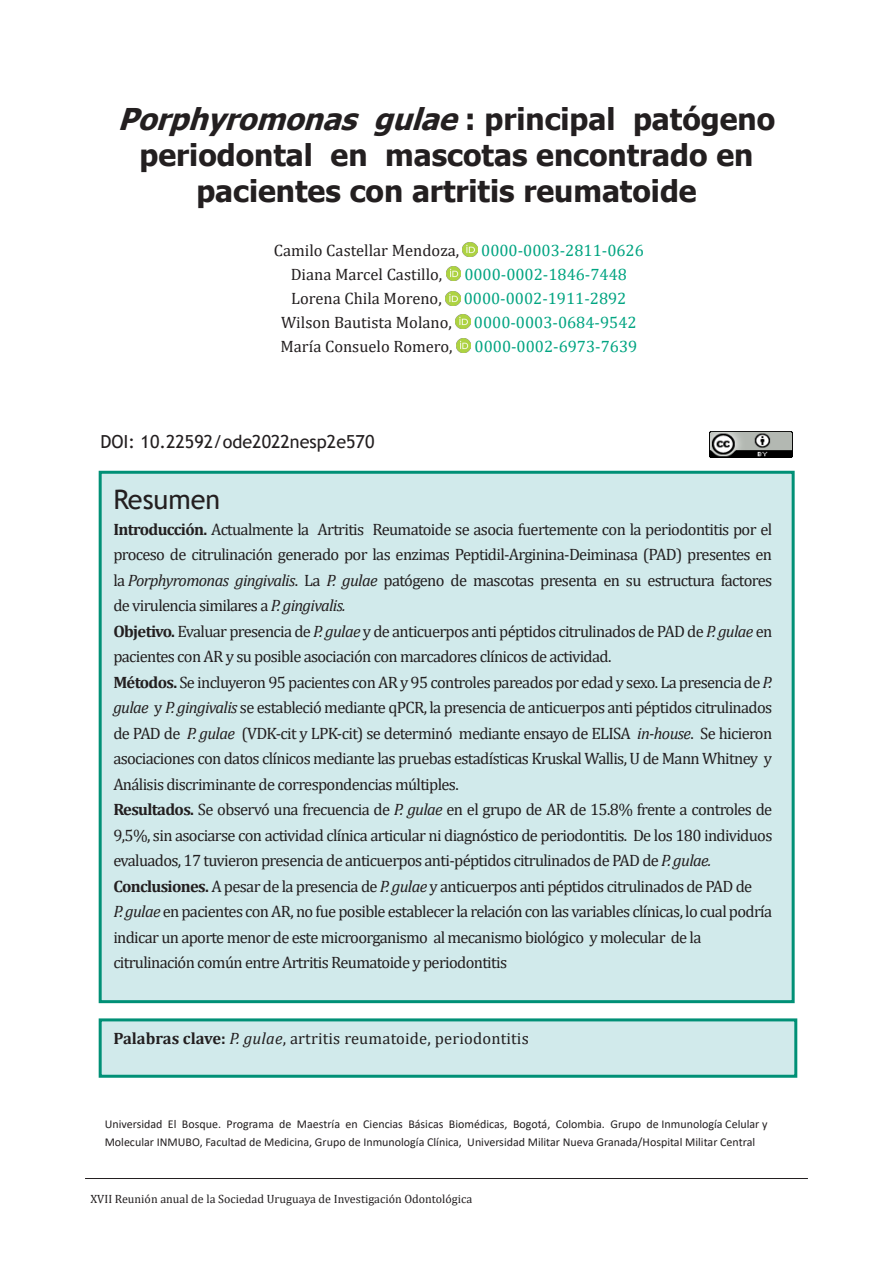
<style>
.page{position:relative;width:893px;height:1263px;background:#fff}
.page>*{position:absolute;margin:0;border:0;box-sizing:border-box;transform-origin:0 0}
.t1{font:700 30px/36px "Tahoma";color:#231f20;text-align:center}
.t2{font:27px "Trebuchet MS";color:#231f20}
.t3{font:18px "Trebuchet MS";color:#231f20}
.t4{font:16.5px/25.5px "Cambria";letter-spacing:-.04em;color:#231f20;text-align:justify}
.t5{font:16.5px "Cambria";color:#231f20}
.t6{font:16.5px "Cambria";color:#00a481}
.t7{font:16.5px "Cambria";letter-spacing:.01em;color:#231f20}
.t8{font:12px/18px "Calibri";color:#231f20}
.t9{font:12px "Cambria";color:#231f20}
.s1{font-style:italic}
.s2{font-weight:700}
</style>
<div class="page">
<div style="left:99px;top:1018px;width:698px;height:60px;background:#d1eaeb;border:3px solid #009076"></div>
<hr style="left:85px;top:1178px;width:723px;height:1px;background:#231f20">
<img style="left:463px;top:243px;width:15px;height:13px">
<img style="left:446px;top:267px;width:15px;height:13px">
<img style="left:445px;top:292px;width:15px;height:13px">
<img style="left:456px;top:315px;width:14px;height:13px">
<img style="left:456px;top:339px;width:15px;height:13px">
<img style="left:710px;top:432px;width:83px;height:26px">
<div style="left:99px;top:471px;width:696px;height:532px;background:#d1eaeb;border:3px solid #009076"></div>
<p class="t1" style="left:118px;top:102px;width:659px"><span class="s1">Porphyromonas gulae</span>: p r i n c i p a l p a t ó g e n o periodontal en mascotas encontrado en</p>
<p class="t1" style="left:196px;top:174px;width:502px">pacientes con artritis reumatoide</p>
<p class="t5" style="left:274px;top:241px;width:187px">Camilo Castellar Mendoza,</p>
<p class="t6" style="left:481px;top:241px;width:164px">0000-0003-2811-0626</p>
<p class="t5" style="left:291px;top:265px;width:153px">Diana Marcel Castillo,</p>
<p class="t6" style="left:464px;top:265px;width:164px">0000-0002-1846-7448</p>
<p class="t5" style="left:291px;top:289px;width:152px">Lorena Chila Moreno,</p>
<p class="t6" style="left:464px;top:289px;width:164px">0000-0002-1911-2892</p>
<p class="t5" style="left:281px;top:313px;width:172px">Wilson Bautista Molano,</p>
<p class="t6" style="left:474px;top:313px;width:164px">0000-0003-0684-9542</p>
<p class="t5" style="left:280px;top:337px;width:174px">María Consuelo Romero,</p>
<p class="t6" style="left:475px;top:337px;width:164px">0000-0002-6973-7639</p>
<p class="t3" style="left:100px;top:430px;width:275px">DOI: 10.22592/ode2022nesp2e570</p>
<p class="t2" style="left:113px;top:483px;width:108px">Resumen</p>
<p class="t4" style="left:113px;top:516px;width:660px"><span class="s2">Introducción.</span> Actualmente la Artritis Reumatoide se asocia fuertemente con la periodontitis por el proceso de citrulinación generado por las enzimas Peptidil-Arginina-Deiminasa (PAD) presentes en la <span class="s1">Porphyromonas gingivalis</span>. La <span class="s1">P. gulae</span> patógeno de mascotas presenta en su estructura factores de virulencia similares a <span class="s1">P. gingivalis.</span></p>
<p class="t4" style="left:113px;top:618px;width:660px"><span class="s2">Objetivo.</span> Evaluar presencia de <span class="s1">P. gulae</span> y de anticuerpos anti péptidos citrulinados de PAD de <span class="s1">P. gulae</span> en pacientes con AR y su posible asociación con marcadores clínicos de actividad.</p>
<p class="t4" style="left:113px;top:669px;width:660px"><span class="s2">Métodos.</span> Se incluyeron 95 pacientes con AR y 95 controles pareados por edad y sexo. La presencia de <span class="s1">P. gulae</span> y <span class="s1">P. gingivalis</span> se estableció mediante qPCR, la presencia de anticuerpos anti péptidos citrulinados de PAD de <span class="s1">P. gulae</span> (VDK-cit y LPK-cit) se determinó mediante ensayo de ELISA <span class="s1">in-house</span>. Se hicieron asociaciones con datos clínicos mediante las pruebas estadísticas Kruskal Wallis, U de Mann Whitney y Análisis discriminante de correspondencias múltiples.</p>
<p class="t4" style="left:113px;top:797px;width:661px"><span class="s2">Resultados.</span> Se observó una frecuencia de <span class="s1">P. gulae</span> en el grupo de AR de 15.8% frente a controles de 9,5%, sin asociarse con actividad clínica articular ni diagnóstico de periodontitis. De los 180 individuos evaluados, 17 tuvieron presencia de anticuerpos anti-péptidos citrulinados de PAD de <span class="s1">P. gulae.</span></p>
<p class="t4" style="left:113px;top:873px;width:640px"><span class="s2">Conclusiones.</span> A pesar de la presencia de <span class="s1">P. gulae</span> y anticuerpos anti péptidos citrulinados de PAD de</p>
<p class="t4" style="left:113px;top:899px;width:660px"><span class="s1">P. gulae</span> en pacientes con AR, no fue posible establecer la relación con las variables clínicas, lo cual podría indicar un aporte menor de este microorganismo al mecanismo biológico y molecular de la</p>
<p class="t4" style="left:113px;top:950px;width:395px">citrulinación común entre Artritis Reumatoide y periodontitis</p>
<p class="t7" style="left:113px;top:1028px;width:417px"><span class="s2">Palabras clave:</span> <span class="s1">P. gulae</span>, artritis reumatoide, periodontitis</p>
<p class="t8" style="left:105px;top:1114px;width:664px">Universidad El Bosque. Programa de Maestría en Ciencias Básicas Biomédicas, Bogotá, Colombia. Grupo de Inmunología Celular y<br>Molecular INMUBO, Facultad de Medicina, Grupo de Inmunología Clínica, Universidad Militar Nueva Granada/Hospital Militar Central</p>
<p class="t9" style="left:90px;top:1192px;width:383px">XVII Reunión anual de la Sociedad Uruguaya de Investigación Odontológica</p>
</div>
